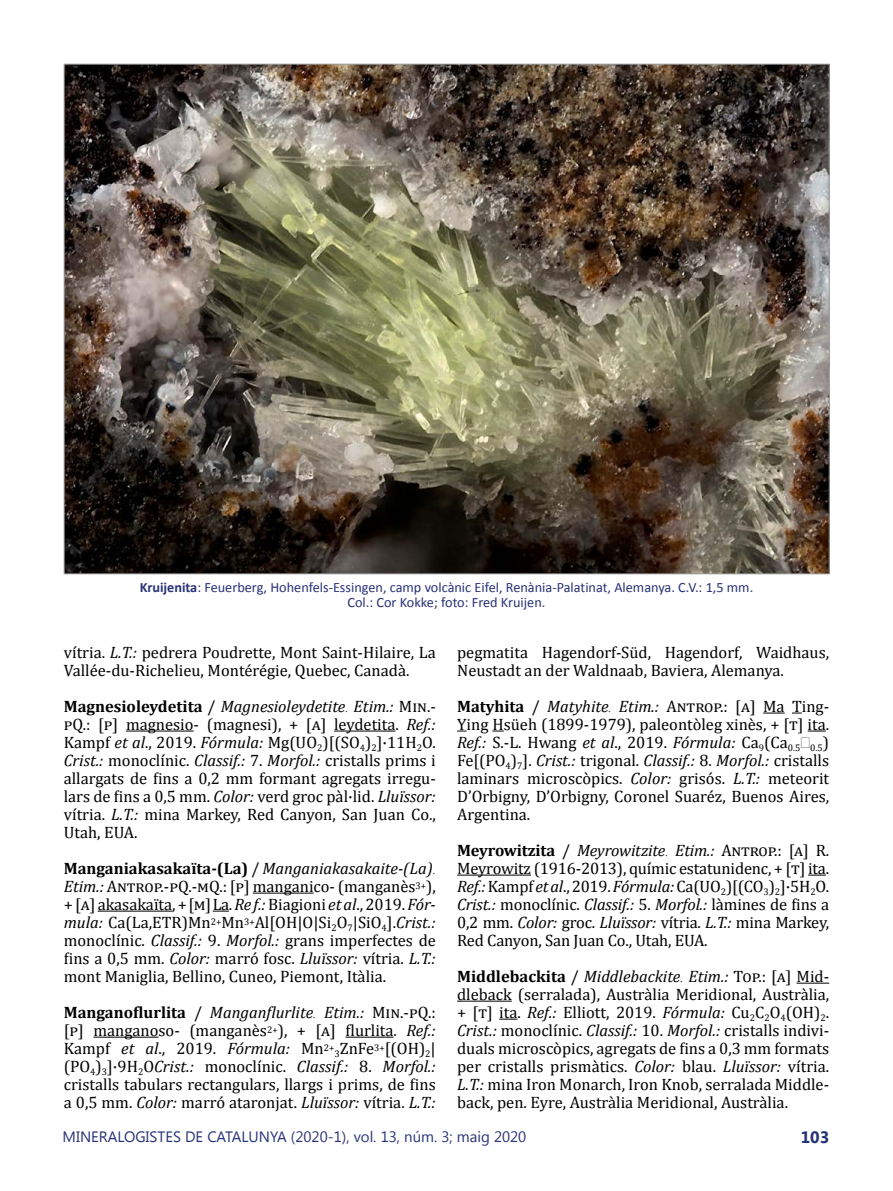
<style>
.page{position:relative;width:893px;height:1191px;background:#fff}
.page>*{position:absolute;margin:0;border:0;box-sizing:border-box;transform-origin:0 0}
.t1{font:16.5px/18px "Cambria";color:#000;text-align:justify}
.t2{font:700 16.5px "Segoe UI";color:#283277}
.t3{font:15px "Segoe UI";color:#283277}
.t4{font:14.25px/15px "Calibri";color:#283277;text-align:center}
.s1{font-weight:700}
.s2{font-style:italic}
.s3{font-family:"Times New Roman";font-style:italic;font-size:12px}
</style>
<div class="page">
<hr style="left:126px;top:730px;width:68px;height:1px;background:#000">
<hr style="left:334px;top:730px;width:61px;height:1px;background:#000">
<hr style="left:253px;top:892px;width:61px;height:1px;background:#000">
<hr style="left:98px;top:910px;width:74px;height:1px;background:#000">
<svg style="left:213px;top:910px;width:16px;height:1px"></svg>
<hr style="left:93px;top:1036px;width:66px;height:1px;background:#000">
<hr style="left:346px;top:1036px;width:48px;height:1px;background:#000">
<svg style="left:763px;top:712px;width:22px;height:1px"></svg>
<svg style="left:492px;top:730px;width:12px;height:1px"></svg>
<svg style="left:808px;top:730px;width:18px;height:1px"></svg>
<hr style="left:457px;top:874px;width:74px;height:1px;background:#000">
<svg style="left:808px;top:874px;width:18px;height:1px"></svg>
<hr style="left:796px;top:982px;width:33px;height:1px;background:#000">
<hr style="left:457px;top:1000px;width:55px;height:1px;background:#000">
<svg style="left:499px;top:1018px;width:18px;height:1px"></svg>
<img style="left:66px;top:66px;width:762px;height:506px">
<p class="t4" style="left:140px;top:579px;width:615px"><span class="s1">Kruijenita</span>: Feuerberg, Hohenfels-Essingen, camp volcànic Eifel, Renània-Palatinat, Alemanya. C.V.: 1,5 mm.<br>Col.: Cor Kokke; foto: Fred Kruijen.</p>
<p class="t1" style="left:64px;top:643px;width:374px">vítria. <span class="s2">L.T.:</span> pedrera Poudrette, Mont Saint-Hilaire, La<br>Vallée-du-Richelieu, Montérégie, Quebec, Canadà.</p>
<p class="t1" style="left:64px;top:697px;width:374px"><span class="s1">Magnesioleydetita</span> / <span class="s2">Magnesioleydetite</span><span class="s3">.</span> <span class="s2">Etim.:</span> Min.- pQ.: [p] magnesio- (magnesi), + [a] leydetita. <span class="s2">Ref.:<br></span>Kampf <span class="s2">et al</span>., 2019. <span class="s2">Fórmula:</span> Mg(UO<sub>2</sub>)[(SO<sub>4</sub>)<sub>2</sub>]·11H<sub>2</sub>O.<br><span class="s2">Crist.:</span> monoclínic. <span class="s2">Classif.:</span> 7. <span class="s2">Morfol.:</span> cristalls prims i allargats de fins a 0,2 mm formant agregats irregu&shy;lars de fins a 0,5 mm. <span class="s2">Color:</span> verd groc pàl·lid. <span class="s2">Lluïssor: </span>vítria. <span class="s2">L.T.:</span> mina Markey, Red Canyon, San Juan Co., Utah, EUA.</p>
<p class="t1" style="left:64px;top:859px;width:374px"><span class="s1">Manganiakasakaïta-(La)</span> / <span class="s2">Manganiakasakaite-(La)</span><span class="s3">.<br></span><span class="s2">Etim.:</span> Antrop.-pQ.-mQ.: [p] manganico- (manganès<sup>3+</sup>), + [a] akasakaïta, + [m]La. <span class="s2">Re f.:</span> Biagioni <span class="s2">et al</span>., 2019. <span class="s2">Fór&shy;mula:</span> Ca(La,ETR)Mn<sup>2+</sup>Mn<sup>3+</sup>Al[OH|O|Si<sub>2</sub>O<sub>7</sub>|SiO<sub>4</sub>].<span class="s2">Crist.: </span>monoclínic. <span class="s2">Classif.:</span> 9. <span class="s2">Morfol.:</span> grans imperfectes de fins a 0,5 mm. <span class="s2">Color:</span> marró fosc. <span class="s2">Lluïssor:</span> vítria. <span class="s2">L.T.: </span>mont Maniglia, Bellino, Cuneo, Piemont, Itàlia.</p>
<p class="t1" style="left:64px;top:1003px;width:374px"><span class="s1">Manganoflurlita</span> / <span class="s2">Manganflurlite</span><span class="s3">.</span> <span class="s2">Etim.:</span> Min.-pQ.: [p] manganoso- (manganès<sup>2+</sup>), + [a] flurlita. <span class="s2">Ref.:<br></span>Kampf <span class="s2">et al</span>., 2019. <span class="s2">Fórmula:</span> Mn<sup>2+</sup><sub>3</sub>ZnFe<sup>3+</sup>[(OH)<sub>2</sub>| (PO<sub>4</sub>)<sub>3</sub>]·9H<sub>2</sub>O<span class="s2">Crist.:</span> monoclínic. <span class="s2">Classif.:</span> 8. <span class="s2">Morfol.: </span>cristalls tabulars rectangulars, llargs i prims, de fins a 0,5 mm. <span class="s2">Color:</span> marró ataronjat. <span class="s2">Lluïssor:</span> vítria. <span class="s2">L.T.:</span></p>
<p class="t1" style="left:457px;top:643px;width:374px">pegmatita Hagendorf-Süd, Hagendorf, Waidhaus,<br>Neustadt an der Waldnaab, Baviera, Alemanya.</p>
<p class="t1" style="left:457px;top:697px;width:374px"><span class="s1">Matyhita</span> / <span class="s2">Matyhite</span><span class="s3">.</span> <span class="s2">Etim.:</span> Antrop.: [a] Ma Ting-Ying Hsüeh (1899-1979), paleontòleg xinès, + [t] ita.<br><span class="s2">Ref.:</span> S.-L. Hwang <span class="s2">et al</span>., 2019. <span class="s2">Fórmula:</span> Ca<sub>9</sub>(Ca<sub>0.5</sub> <sub>0.5</sub>)<br>Fe[(PO<sub>4</sub>)<sub>7</sub>]. <span class="s2">Crist.:</span> trigonal. <span class="s2">Classif.:</span> 8. <span class="s2">Morfol.:</span> cristalls laminars microscòpics. <span class="s2">Color:</span> grisós. <span class="s2">L.T.:</span> meteorit D’Orbigny, D’Orbigny, Coronel Suaréz, Buenos Aires, Argentina.</p>
<p class="t1" style="left:457px;top:841px;width:374px"><span class="s1">Meyrowitzita</span> / <span class="s2">Meyrowitzite</span><span class="s3">.</span> <span class="s2">Etim.:</span> Antrop.: [a] R.<br>Meyrowitz (1916-2013), químic estatunidenc, + [t] ita.<br><span class="s2">Ref.:</span> Kampf <span class="s2">et al</span>., 2019. <span class="s2">Fórmula:</span> Ca(UO<sub>2</sub>)[(CO<sub>3</sub>)<sub>2</sub>]·5H<sub>2</sub>O.<br><span class="s2">Crist.:</span> monoclínic. <span class="s2">Classif.:</span> 5. <span class="s2">Morfol.:</span> làmines de fins a 0,2 mm. <span class="s2">Color:</span> groc. <span class="s2">Lluïssor:</span> vítria. <span class="s2">L.T.:</span> mina Markey, Red Canyon, San Juan Co., Utah, EUA.</p>
<p class="t1" style="left:457px;top:967px;width:374px"><span class="s1">Middlebackita</span> / <span class="s2">Middlebackite</span><span class="s3">.</span> <span class="s2">Etim.:</span> Top.: [a] Mid&shy;dleback (serralada), Austràlia Meridional, Austràlia, + [t] ita. <span class="s2">Ref.:</span> Elliott, 2019. <span class="s2">Fórmula:</span> Cu<sub>2</sub>C<sub>2</sub>O<sub>4</sub>(OH)<sub>2</sub>.<br><span class="s2">Crist.:</span> monoclínic. <span class="s2">Classif.:</span> 10. <span class="s2">Morfol.:</span> cristalls indivi&shy;duals microscòpics, agregats de fins a 0,3 mm formats per cristalls prismàtics. <span class="s2">Color:</span> blau. <span class="s2">Lluïssor:</span> vítria.<br><span class="s2">L.T.:</span> mina Iron Monarch, Iron Knob, serralada Middle&shy;back, pen. Eyre, Austràlia Meridional, Austràlia.</p>
<p class="t3" style="left:63px;top:1126px;width:465px">MINERALOGISTES DE CATALUNYA (2020-1), vol. 13, núm. 3; maig 2020</p>
<p class="t2" style="left:801px;top:1125px;width:30px">103</p>
</div>
